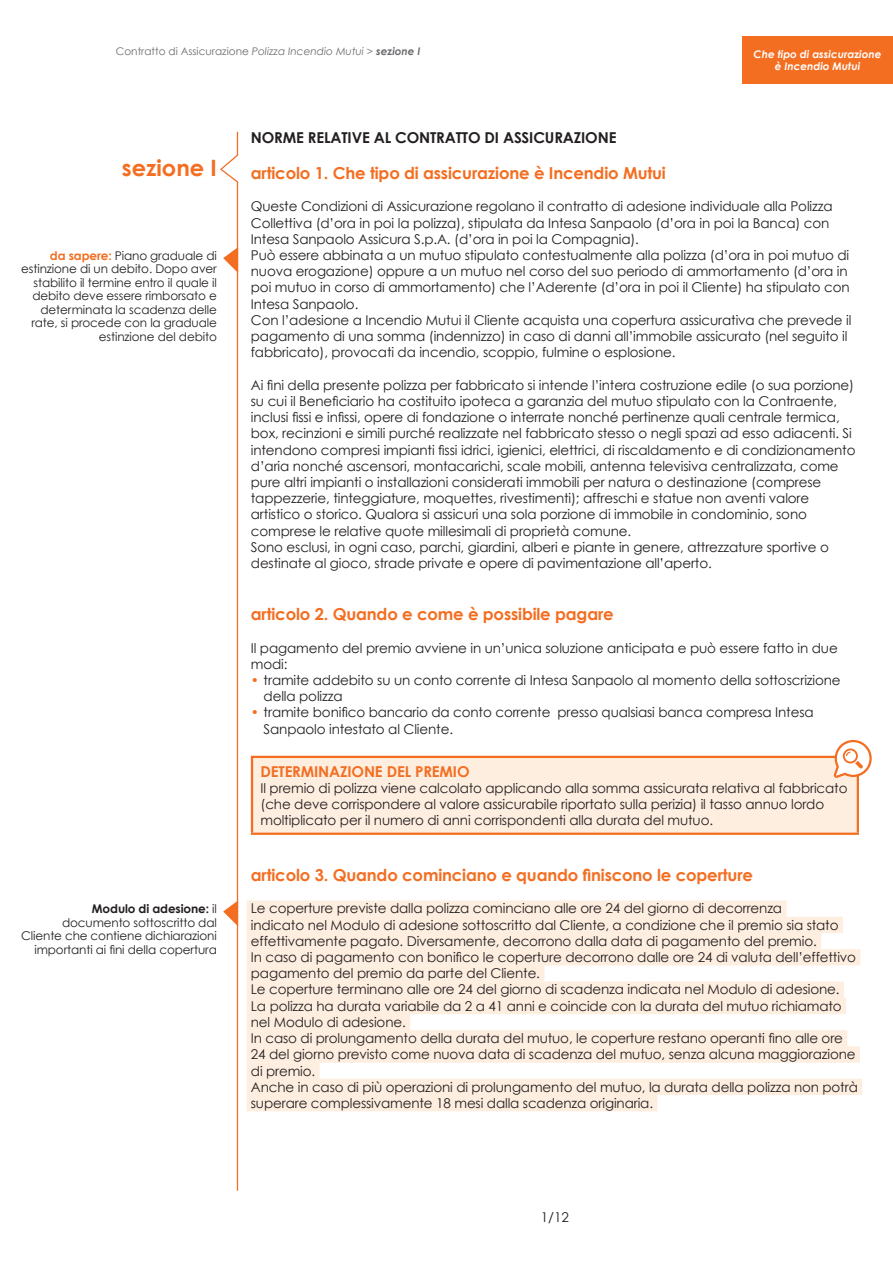
<style>
.page{position:relative;width:893px;height:1263px;background:#fff}
.page>*{position:absolute;margin:0;border:0;box-sizing:border-box;transform-origin:0 0}
.t1{font:700 22.5px "Century Gothic";color:#f36e21}
.t2{font:700 16.5px "Century Gothic";letter-spacing:-.01em;color:#f36e21}
.t3{font:700 15px "Century Gothic";letter-spacing:-.01em;color:#231f20}
.t4{font:700 15px "Century Gothic";letter-spacing:-.01em;color:#f36e21}
.t5{font:13.5px/16.2px "Century Gothic";letter-spacing:-.01em;color:#231f20}
.t6{font:12px/13.5px "Century Gothic";letter-spacing:-.01em;color:#231f20;text-align:right}
.t7{font:10.5px "Century Gothic";color:#6c6d70}
.t8{font:italic 700 10.5px/12.6px "Century Gothic";color:#fff;text-align:center}
.s1{font-style:italic}
.s2{font-weight:700;font-style:italic}
.s3{font-weight:700;color:#f36e21}
.s4{font-weight:700}
.s5{color:#f36e21}
</style>
<div class="page">
<div style="left:742px;top:36px;width:151px;height:48px;background:#f36e21"></div>
<div style="left:247px;top:900px;width:539px;height:17px;background:#feeee0"></div>
<div style="left:247px;top:917px;width:596px;height:16px;background:#feeee0"></div>
<div style="left:247px;top:933px;width:574px;height:16px;background:#feeee0"></div>
<div style="left:247px;top:949px;width:613px;height:16px;background:#feeee0"></div>
<div style="left:247px;top:965px;width:297px;height:17px;background:#feeee0"></div>
<div style="left:247px;top:981px;width:597px;height:17px;background:#feeee0"></div>
<div style="left:247px;top:998px;width:599px;height:16px;background:#feeee0"></div>
<div style="left:247px;top:1014px;width:163px;height:16px;background:#feeee0"></div>
<div style="left:247px;top:1030px;width:600px;height:16px;background:#feeee0"></div>
<div style="left:247px;top:1046px;width:613px;height:17px;background:#feeee0"></div>
<div style="left:247px;top:1062px;width:73px;height:17px;background:#feeee0"></div>
<div style="left:247px;top:1079px;width:615px;height:16px;background:#feeee0"></div>
<div style="left:247px;top:1095px;width:410px;height:16px;background:#feeee0"></div>
<div style="left:252px;top:757px;width:606px;height:77px;background:#feeee0"></div>
<hr style="left:251px;top:756px;width:608px;height:2px;background:#f36e21">
<hr style="left:251px;top:758px;width:2px;height:75px;background:#f36e21">
<hr style="left:857px;top:758px;width:2px;height:75px;background:#f36e21">
<hr style="left:251px;top:833px;width:608px;height:2px;background:#f36e21">
<svg style="left:220px;top:131px;width:19px;height:1060px"></svg>
<svg style="left:834px;top:740px;width:38px;height:38px"></svg>
<p class="t7" style="left:116px;top:44px;width:306px">Contratto di Assicurazione <span class="s1">Polizza Incendio Mutui &gt;</span> <span class="s2">sezione I</span></p>
<p class="t8" style="left:754px;top:47px;width:129px">Che tipo di assicurazione è Incendio Mutui</p>
<h1 class="t1" style="left:122px;top:154px;width:96px">sezione I</h1>
<p class="t6" style="left:21px;top:249px;width:197px"><span class="s3">da sapere:</span> Piano graduale di estinzione di un debito. Dopo aver stabilito il termine entro il quale il debito deve essere rimborsato e determinata la scadenza delle rate, si procede con la graduale estinzione del debito</p>
<p class="t6" style="left:21px;top:902px;width:197px"><span class="s4">Modulo di adesione:</span> il documento sottoscritto dal<br>Cliente che contiene dichiarazioni importanti ai fini della copertura</p>
<p class="t3" style="left:251px;top:128px;width:367px">NORME RELATIVE AL CONTRATTO DI ASSICURAZIONE</p>
<p class="t2" style="left:251px;top:163px;width:416px">articolo 1. Che tipo di assicurazione è Incendio Mutui</p>
<p class="t5" style="left:251px;top:198px;width:602px">Queste Condizioni di Assicurazione regolano il contratto di adesione individuale alla Polizza Collettiva (d’ora in poi la polizza), stipulata da Intesa Sanpaolo (d’ora in poi la Banca) con Intesa Sanpaolo Assicura S.p.A. (d’ora in poi la Compagnia).<br>Può essere abbinata a un mutuo stipulato contestualmente alla polizza (d’ora in poi mutuo di nuova erogazione) oppure a un mutuo nel corso del suo periodo di ammortamento (d’ora in poi mutuo in corso di ammortamento) che l’Aderente (d’ora in poi il Cliente) ha stipulato con Intesa Sanpaolo.<br>Con l’adesione a Incendio Mutui il Cliente acquista una copertura assicurativa che prevede il pagamento di una somma (indennizzo) in caso di danni all’immobile assicurato (nel seguito il fabbricato), provocati da incendio, scoppio, fulmine o esplosione.</p>
<p class="t5" style="left:251px;top:376px;width:606px">Ai fini della presente polizza per fabbricato si intende l’intera costruzione edile (o sua porzione) su cui il Beneficiario ha costituito ipoteca a garanzia del mutuo stipulato con la Contraente, inclusi fissi e infissi, opere di fondazione o interrate nonché pertinenze quali centrale termica, box, recinzioni e simili purché realizzate nel fabbricato stesso o negli spazi ad esso adiacenti. Si intendono compresi impianti fissi idrici, igienici, elettrici, di riscaldamento e di condizionamento d’aria nonché ascensori, montacarichi, scale mobili, antenna televisiva centralizzata, come pure altri impianti o installazioni considerati immobili per natura o destinazione (comprese tappezzerie, tinteggiature, moquettes, rivestimenti); affreschi e statue non aventi valore artistico o storico. Qualora si assicuri una sola porzione di immobile in condominio, sono comprese le relative quote millesimali di proprietà comune.<br>Sono esclusi, in ogni caso, parchi, giardini, alberi e piante in genere, attrezzature sportive o destinate al gioco, strade private e opere di pavimentazione all’aperto.</p>
<p class="t2" style="left:251px;top:604px;width:364px">articolo 2. Quando e come è possibile pagare</p>
<p class="t5" style="left:251px;top:639px;width:588px">Il pagamento del premio avviene in un’unica soluzione anticipata e può essere fatto in due modi:</p>
<p class="t5" style="left:264px;top:672px;width:578px;text-indent:-13px"><span class="s5">•</span> tramite addebito su un conto corrente di Intesa Sanpaolo al momento della sottoscrizione della polizza</p>
<p class="t5" style="left:264px;top:704px;width:551px;text-indent:-13px"><span class="s5">•</span> tramite bonifico bancario da conto corrente presso qualsiasi banca compresa Intesa<br>Sanpaolo intestato al Cliente.</p>
<p class="t4" style="left:260px;top:762px;width:211px">DETERMINAZIONE DEL PREMIO</p>
<p class="t5" style="left:260px;top:780px;width:588px">Il premio di polizza viene calcolato applicando alla somma assicurata relativa al fabbricato (che deve corrispondere al valore assicurabile riportato sulla perizia) il tasso annuo lordo moltiplicato per il numero di anni corrispondenti alla durata del mutuo.</p>
<p class="t2" style="left:251px;top:865px;width:504px">articolo 3. Quando cominciano e quando finiscono le coperture</p>
<p class="t5" style="left:251px;top:900px;width:608px">Le coperture previste dalla polizza cominciano alle ore 24 del giorno di decorrenza<br>indicato nel Modulo di adesione sottoscritto dal Cliente, a condizione che il premio sia stato effettivamente pagato. Diversamente, decorrono dalla data di pagamento del premio.<br>In caso di pagamento con bonifico le coperture decorrono dalle ore 24 di valuta dell’effettivo pagamento del premio da parte del Cliente.<br>Le coperture terminano alle ore 24 del giorno di scadenza indicata nel Modulo di adesione.<br>La polizza ha durata variabile da 2 a 41 anni e coincide con la durata del mutuo richiamato nel Modulo di adesione.<br>In caso di prolungamento della durata del mutuo, le coperture restano operanti fino alle ore 24 del giorno previsto come nuova data di scadenza del mutuo, senza alcuna maggiorazione di premio.<br>Anche in caso di più operazioni di prolungamento del mutuo, la durata della polizza non potrà superare complessivamente 18 mesi dalla scadenza originaria.</p>
<p class="t5" style="left:541px;top:1209px;width:29px">1/12</p>
</div>
